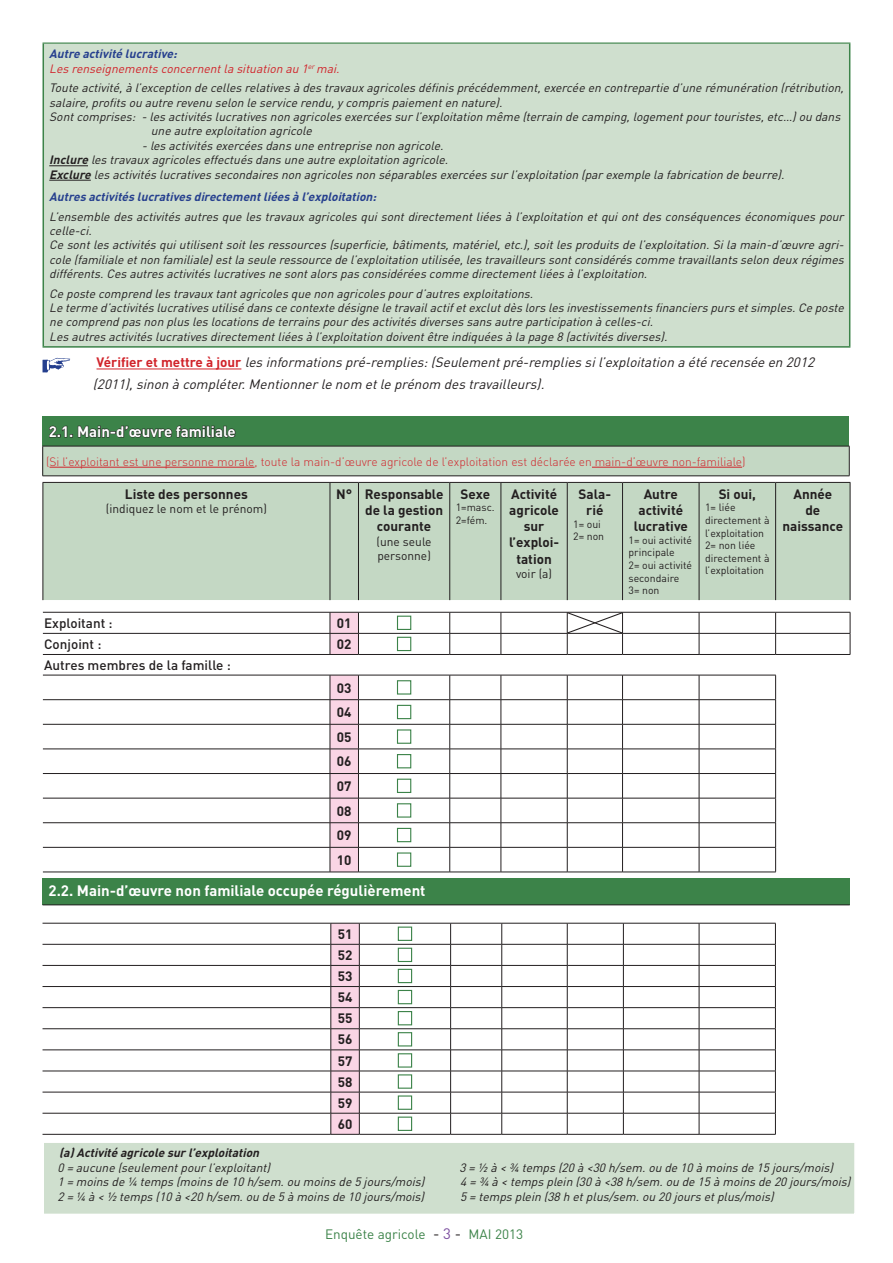
<style>
.page{position:relative;width:893px;height:1263px;background:#fff}
.page>*{position:absolute;margin:0;border:0;box-sizing:border-box;transform-origin:0 0}
.t1{font:700 15px "DIN Pro";color:#fff}
.t2{font:700 13.5px/16.2px "DIN Pro";color:#231f20;text-align:center}
.t3{font:italic 13.5px/21.6px "DIN Pro";color:#231f20}
.t4{font:500 13.5px "DIN Pro";color:#231f20}
.t5{font:13.5px "DIN Pro";color:#3c8349}
.t6{font:italic 12px/14.4px "DIN Pro";color:#231f20}
.t7{font:300 12px "DIN Pro";color:#d1232a}
.t8{font:italic 12px/14.4px "DIN Pro";color:#d1232a}
.t9{font:italic 700 12px "DIN Pro";color:#253f8e}
.t10{font:12px/14.4px "DIN Pro";color:#231f20}
.t11{font:italic 700 12px "DIN Pro";color:#231f20}
.t12{font:10.5px/12.6px "DIN Pro";color:#231f20}
.s1{font-weight:700;color:#253f8e}
.s2{font-weight:700}
.s3{font-weight:700;font-style:normal;color:#d1232a}
.s4{font-size:15px;color:#231f20}
.s5{font-size:15px;color:#7d50a0}
</style>
<div class="page">
<div style="left:43px;top:1141px;width:813px;height:74px;background:#cfdfce;border:2px solid #fff"></div>
<hr style="left:97px;top:369px;width:144px;height:1px;background:#d1232a">
<div style="left:43px;top:43px;width:807px;height:304px;background:#cfdfce"></div>
<hr style="left:43px;top:43px;width:807px;height:1px;background:#3c8349">
<hr style="left:43px;top:44px;width:1px;height:302px;background:#3c8349">
<hr style="left:849px;top:44px;width:1px;height:302px;background:#3c8349">
<hr style="left:43px;top:346px;width:807px;height:2px;background:#3c8349">
<hr style="left:49px;top:165px;width:39px;height:1px;background:#231f20">
<hr style="left:49px;top:180px;width:42px;height:1px;background:#231f20">
<svg style="left:43px;top:358px;width:27px;height:14px"></svg>
<div style="left:43px;top:416px;width:806px;height:30px;background:#3c8349"></div>
<div style="left:43px;top:446px;width:806px;height:30px;background:#c4d8c4"></div>
<hr style="left:43px;top:476px;width:806px;height:1px;background:#231f20">
<hr style="left:43px;top:446px;width:806px;height:1px;background:#231f20">
<hr style="left:42px;top:446px;width:1px;height:30px;background:#231f20">
<hr style="left:849px;top:446px;width:1px;height:30px;background:#231f20">
<svg style="left:49px;top:425px;width:187px;height:13px"></svg>
<hr style="left:50px;top:467px;width:205px;height:1px;background:#d1232a">
<hr style="left:592px;top:467px;width:150px;height:1px;background:#d1232a">
<div style="left:44px;top:483px;width:806px;height:117px;background:#c4d8c4"></div>
<hr style="left:43px;top:482px;width:287px;height:1px;background:#231f20">
<hr style="left:43px;top:483px;width:1px;height:117px;background:#231f20">
<svg style="left:330px;top:482px;width:28px;height:1px"></svg>
<hr style="left:330px;top:483px;width:1px;height:117px;background:#231f20">
<hr style="left:358px;top:482px;width:92px;height:1px;background:#231f20">
<hr style="left:358px;top:483px;width:1px;height:117px;background:#231f20">
<hr style="left:450px;top:482px;width:51px;height:1px;background:#231f20">
<hr style="left:449px;top:483px;width:1px;height:117px;background:#231f20">
<hr style="left:501px;top:482px;width:66px;height:1px;background:#231f20">
<hr style="left:501px;top:483px;width:1px;height:117px;background:#231f20">
<hr style="left:567px;top:482px;width:55px;height:1px;background:#231f20">
<hr style="left:567px;top:483px;width:1px;height:117px;background:#231f20">
<hr style="left:622px;top:482px;width:77px;height:1px;background:#231f20">
<hr style="left:622px;top:483px;width:1px;height:117px;background:#231f20">
<hr style="left:699px;top:482px;width:77px;height:1px;background:#231f20">
<hr style="left:699px;top:483px;width:1px;height:117px;background:#231f20">
<hr style="left:776px;top:482px;width:74px;height:1px;background:#231f20">
<hr style="left:775px;top:483px;width:1px;height:117px;background:#231f20">
<hr style="left:850px;top:483px;width:1px;height:117px;background:#231f20">
<div style="left:43px;top:878px;width:807px;height:27px;background:#3c8349"></div>
<hr style="left:43px;top:905px;width:807px;height:1px;background:#231f20">
<svg style="left:43px;top:922px;width:733px;height:213px"></svg>
<hr style="left:359px;top:1134px;width:92px;height:1px;background:#231f20">
<hr style="left:451px;top:1134px;width:51px;height:1px;background:#231f20">
<hr style="left:502px;top:1134px;width:65px;height:1px;background:#231f20">
<hr style="left:567px;top:1134px;width:56px;height:1px;background:#231f20">
<hr style="left:623px;top:1134px;width:76px;height:1px;background:#231f20">
<hr style="left:699px;top:1134px;width:77px;height:1px;background:#231f20">
<div style="left:398px;top:926px;width:14px;height:15px;border:1px solid #3c8349"></div>
<div style="left:398px;top:948px;width:14px;height:14px;border:1px solid #3c8349"></div>
<div style="left:398px;top:969px;width:14px;height:14px;border:1px solid #3c8349"></div>
<div style="left:398px;top:990px;width:14px;height:14px;border:1px solid #3c8349"></div>
<div style="left:398px;top:1011px;width:14px;height:14px;border:1px solid #3c8349"></div>
<div style="left:398px;top:1032px;width:14px;height:14px;border:1px solid #3c8349"></div>
<div style="left:398px;top:1053px;width:14px;height:14px;border:1px solid #3c8349"></div>
<div style="left:398px;top:1074px;width:14px;height:15px;border:1px solid #3c8349"></div>
<div style="left:398px;top:1095px;width:14px;height:15px;border:1px solid #3c8349"></div>
<div style="left:398px;top:1116px;width:14px;height:15px;border:1px solid #3c8349"></div>
<svg style="left:43px;top:600px;width:808px;height:273px"></svg>
<p class="t8" style="left:49px;top:46px;width:295px"><span class="s1">Autre activité lucrative:<br></span>Lesrenseignementsconcernentlasituation au 1<sup>er</sup>mai.</p>
<p class="t6" style="left:49px;top:80px;width:799px">Touteactivité,àl’exception decellesrelativesàdestravauxagricolesdéfinisprécédemment,exercéeen contrepartied’unerémunération (rétribution,</p>
<p class="t6" style="left:49px;top:95px;width:458px">salaire,profitsou autrerevenu selon leservicerendu,ycomprispaiementen nature).</p>
<p class="t6" style="left:49px;top:109px;width:796px">Sontcomprises: -lesactivitéslucrativesnon agricolesexercéessurl’exploitation même(terrain decamping,logementpourtouristes,etc…)ou dans</p>
<p class="t6" style="left:151px;top:123px;width:166px">uneautreexploitation agricole</p>
<p class="t6" style="left:142px;top:138px;width:307px">-lesactivitésexercéesdansuneentreprisenon agricole.</p>
<p class="t6" style="left:49px;top:152px;width:404px"><span class="s2">Inclure</span> lestravauxagricoleseffectuésdansuneautreexploitation agricole.</p>
<p class="t6" style="left:49px;top:167px;width:740px"><span class="s2">Exclure</span> lesactivitéslucrativessecondairesnon agricolesnon séparablesexercéessurl’exploitation (parexemplelafabrication debeurre).</p>
<p class="t9" style="left:49px;top:189px;width:332px">Autresactivitéslucrativesdirectementliéesàl’exploitation:</p>
<p class="t6" style="left:49px;top:209px;width:800px">L’ensembledesactivitésautresquelestravauxagricolesquisontdirectementliéesàl’exploitation etquiontdesconséquenceséconomiquespour celle-ci.<br>Cesontlesactivitésquiutilisentsoitlesressources(superficie,bâtiments,matériel,etc.),soitlesproduitsdel’exploitation.Silamain-d’œuvreagri&shy;cole(familialeetnon familiale)estlaseuleressourcedel’exploitation utilisée,lestravailleurssontconsidéréscommetravaillantsselon deuxrégimes différents.Cesautresactivitéslucrativesnesontalorspasconsidéréescommedirectementliéesàl’exploitation.</p>
<p class="t6" style="left:49px;top:286px;width:799px">Cepostecomprendlestravauxtantagricolesquenon agricolespourd’autresexploitations.<br>Letermed’activitéslucrativesutilisédanscecontextedésigneletravailactifetexclutdèslorslesinvestissementsfinancierspursetsimples.Ceposte necomprendpasnon plusleslocationsdeterrainspourdesactivitésdiversessansautreparticipation àcelles-ci.<br>Lesautresactivitéslucrativesdirectementliéesàl’exploitation doiventêtreindiquéesàlapage8(activitésdiverses).</p>
<p class="t3" style="left:93px;top:351px;width:727px"><span class="s3">Vé r i fi e r e t m e t t re à j o u r</span> lesinformationspré-remplies:(Seulementpré-rempliessil’exploitation aétérecenséeen 2012 (2011),sinon àcompléter.Mentionnerlenom etleprénom destravailleurs).</p>
<p class="t1" style="left:49px;top:421px;width:189px">2.1. Main-d’œuvre familiale</p>
<p class="t7" style="left:46px;top:453px;width:701px">(Si l’exploitant est une personne morale, toute la main-d’œuvre agricole de l’exploitation est déclarée en main-d’œuvre non-familiale)</p>
<p class="t2" style="left:125px;top:485px;width:124px">Liste des personnes</p>
<p class="t10" style="left:106px;top:501px;width:163px">(indiquez le nom et le prénom)</p>
<p class="t2" style="left:509px;top:485px;width:52px">Activité agricole sur l’exploi&shy;tation</p>
<p class="t10" style="left:516px;top:566px;width:38px">voir (a)</p>
<p class="t2" style="left:782px;top:485px;width:62px">Année<br>de naissance</p>
<p class="t2" style="left:336px;top:485px;width:109px">N° Responsable</p>
<p class="t2" style="left:365px;top:501px;width:79px">de la gestion</p>
<p class="t2" style="left:377px;top:518px;width:56px">courante</p>
<p class="t10" style="left:377px;top:533px;width:57px">(une seule personne)</p>
<p class="t2" style="left:461px;top:485px;width:31px">Sexe</p>
<p class="t12" style="left:456px;top:501px;width:40px">1=masc.<br>2=fém.</p>
<p class="t2" style="left:579px;top:485px;width:34px">Sala&shy;rié</p>
<p class="t12" style="left:573px;top:517px;width:32px">1= oui<br>2= non</p>
<p class="t2" style="left:719px;top:485px;width:39px">Si oui,</p>
<p class="t12" style="left:705px;top:501px;width:66px">1= liée directement à l’exploitation<br>2= non liée directement à l’exploitation</p>
<p class="t2" style="left:634px;top:485px;width:56px">Autre activité lucrative</p>
<p class="t12" style="left:628px;top:533px;width:65px">1= oui activité principale<br>2= oui activité secondaire<br>3= non</p>
<p class="t4" style="left:44px;top:614px;width:70px">Exploitant :</p>
<p class="t2" style="left:337px;top:614px;width:16px">01</p>
<p class="t4" style="left:44px;top:635px;width:59px">Conjoint :</p>
<p class="t2" style="left:337px;top:635px;width:16px">02</p>
<p class="t4" style="left:44px;top:656px;width:188px">Autres membres de la famille :</p>
<p class="t2" style="left:337px;top:675px;width:16px;line-height:24.6px;text-align:justify">03<br>04<br>05<br>06<br>07<br>08<br>09<br>10</p>
<p class="t1" style="left:49px;top:880px;width:379px">2.2. Main-d’œuvre non familiale occupée régulièrement</p>
<p class="t2" style="left:338px;top:923px;width:16px;line-height:21.1px;text-align:justify">51<br>52<br>53<br>54<br>55<br>56<br>57<br>58<br>59<br>60</p>
<p class="t11" style="left:59px;top:1145px;width:205px">(a)Activité agricole surl’exploitation</p>
<p class="t6" style="left:57px;top:1160px;width:218px">0=aucune(seulementpourl’exploitant)</p>
<p class="t6" style="left:459px;top:1160px;width:379px">3=½ à&lt;¾ temps(20à&lt;30h/sem.ou de10àmoinsde15jours/mois)</p>
<p class="t6" style="left:57px;top:1174px;width:372px">1=moinsde¼ temps(moinsde10h/sem.ou moinsde5jours/mois)</p>
<p class="t6" style="left:460px;top:1174px;width:395px">4=¾ à&lt;tempsplein (30à&lt;38h/sem.ou de15àmoinsde20jours/mois)</p>
<p class="t6" style="left:57px;top:1188px;width:372px">2=¼ à&lt;½ temps(10à&lt;20h/sem.ou de5àmoinsde10jours/mois)</p>
<p class="t6" style="left:460px;top:1188px;width:319px">5=tempsplein (38h etplus/sem.ou 20joursetplus/mois)</p>
<p class="t5" style="left:325px;top:1225px;width:200px">Enquête agricole <span class="s4">-</span> <span class="s5">3</span> <span class="s4">-</span> MAI 2013</p>
</div>
